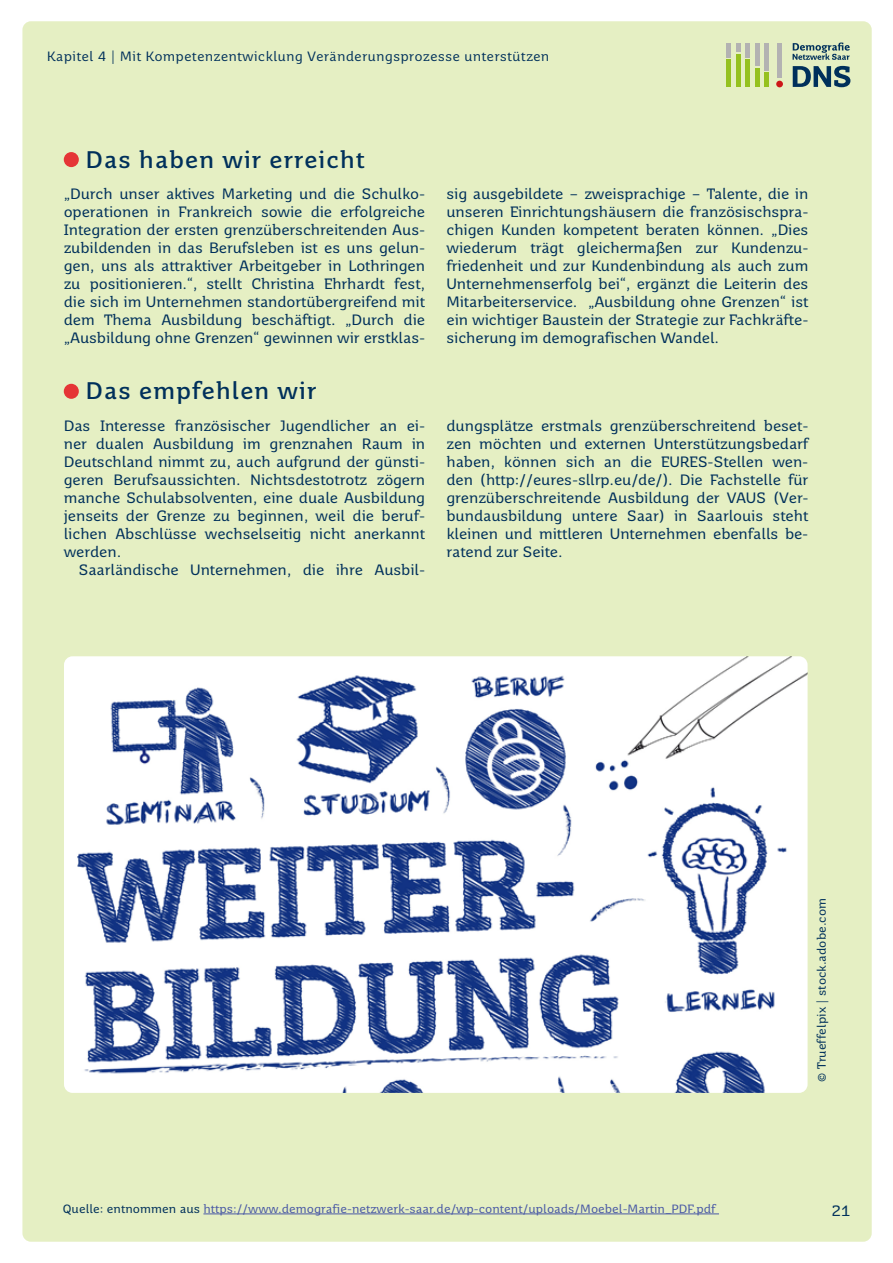
<style>
.page{position:relative;width:893px;height:1263px;background:#fff}
.page>*{position:absolute;margin:0;border:0;box-sizing:border-box;transform-origin:0 0}
.t1{font:700 24px "Saar 1450 Text";letter-spacing:.02em;color:#00305b}
.t2{font:15px/18px "Saar 1450 Text";letter-spacing:-.01em;color:#00305b;text-align:justify}
.t3{font:13.5px "Saar 1450 Notes";color:#00305b}
.t4{font:12px "Saar 1450 Text";color:#4a5aa5}
.t5{font:12px "Saar 1450 Text";color:#00305b}
.s1{color:#00305b}
</style>
<div class="page">
<div style="left:22px;top:21px;width:850px;height:1221px;background:#e5efc3;border-radius:9px"></div>
<div style="left:726px;top:43px;width:5px;height:14px;background:#b3b2b2"></div>
<div style="left:726px;top:60px;width:5px;height:27px;background:#95c11f"></div>
<div style="left:745px;top:43px;width:5px;height:14px;background:#b3b2b2"></div>
<div style="left:745px;top:60px;width:5px;height:27px;background:#95c11f"></div>
<div style="left:755px;top:43px;width:5px;height:23px;background:#b3b2b2"></div>
<div style="left:755px;top:68px;width:5px;height:19px;background:#95c11f"></div>
<div style="left:764px;top:43px;width:5px;height:27px;background:#b3b2b2"></div>
<div style="left:764px;top:73px;width:5px;height:14px;background:#95c11f"></div>
<div style="left:736px;top:54px;width:5px;height:33px;background:#95c11f"></div>
<div style="left:736px;top:43px;width:5px;height:9px;background:#b3b2b2"></div>
<svg style="left:793px;top:66px;width:57px;height:21px"></svg>
<div style="left:777px;top:43px;width:5px;height:34px;background:#b3b2b2"></div>
<div style="left:776px;top:81px;width:7px;height:6px;background:#cd1719;border-radius:50%"></div>
<svg style="left:793px;top:43px;width:57px;height:17px"></svg>
<div style="left:64px;top:152px;width:15px;height:15px;background:#e53536;border-radius:50%"></div>
<div style="left:64px;top:384px;width:15px;height:15px;background:#e53536;border-radius:50%"></div>
<hr style="left:203px;top:1213px;width:516px;height:1px;background:#4a5aa5">
<img style="left:64px;top:656px;width:744px;height:437px">
<p class="t3" style="left:47px;top:48px;width:504px">Kapitel 4 | Mit Kompetenzentwicklung Veränderungsprozesse unterstützen</p>
<h1 class="t1" style="left:86px;top:145px;width:281px">Das haben wir erreicht</h1>
<p class="t2" style="left:64px;top:185px;width:363px">„Durch unser aktives Marketing und die Schulko&shy;operationen in Frankreich sowie die erfolgreiche Integration der ersten grenzüberschreitenden Aus&shy;zubildenden in das Berufsleben ist es uns gelun&shy;gen, uns als attraktiver Arbeitgeber in Lothringen zu positionieren.“, stellt Christina Ehrhardt fest, die sich im Unternehmen standortübergreifend mit dem Thema Ausbildung beschäftigt. „Durch die „Ausbildung ohne Grenzen“ gewinnen wir erstklas-</p>
<h1 class="t1" style="left:86px;top:376px;width:232px">Das empfehlen wir</h1>
<p class="t2" style="left:64px;top:416px;width:363px">Das Interesse französischer Jugendlicher an ei&shy;ner dualen Ausbildung im grenznahen Raum in Deutschland nimmt zu, auch aufgrund der günsti&shy;geren Berufsaussichten. Nichtsdestotrotz zögern manche Schulabsolventen, eine duale Ausbildung jenseits der Grenze zu beginnen, weil die beruf&shy;lichen Abschlüsse wechselseitig nicht anerkannt werden.</p>
<p class="t2" style="left:79px;top:560px;width:348px">Saarländische Unternehmen, die ihre Ausbil-</p>
<p class="t2" style="left:446px;top:185px;width:363px">sig ausgebildete – zweisprachige – Talente, die in unseren Einrichtungshäusern die französischspra&shy;chigen Kunden kompetent beraten können. „Dies wiederum trägt gleichermaßen zur Kundenzu&shy;friedenheit und zur Kundenbindung als auch zum Unternehmenserfolg bei“, ergänzt die Leiterin des Mitarbeiterservice. „Ausbildung ohne Grenzen“ ist ein wichtiger Baustein der Strategie zur Fachkräfte&shy;sicherung im demografischen Wandel.</p>
<p class="t2" style="left:446px;top:416px;width:363px">dungsplätze erstmals grenzüberschreitend beset&shy;zen möchten und externen Unterstützungsbedarf haben, können sich an die EURES-Stellen wen&shy;den (http://eures-sllrp.eu/de/). Die Fachstelle für grenzüberschreitende Ausbildung der VAUS (Ver&shy;bundausbildung untere Saar) in Saarlouis steht kleinen und mittleren Unternehmen ebenfalls be&shy;ratend zur Seite.</p>
<p class="t5" style="left:814px;top:1081px;width:185px;rotate:-90deg">© Trueffelpix | stock.adobe.com</p>
<p class="t4" style="left:63px;top:1201px;width:654px"><span class="s1">Quelle: entnommen aus</span> https://www.demografie-netzwerk-saar.de/wp-content/uploads/Moebel-Martin_PDF.pdf</p>
<p class="t2" style="left:831px;top:1201px;width:21px">21</p>
</div>
